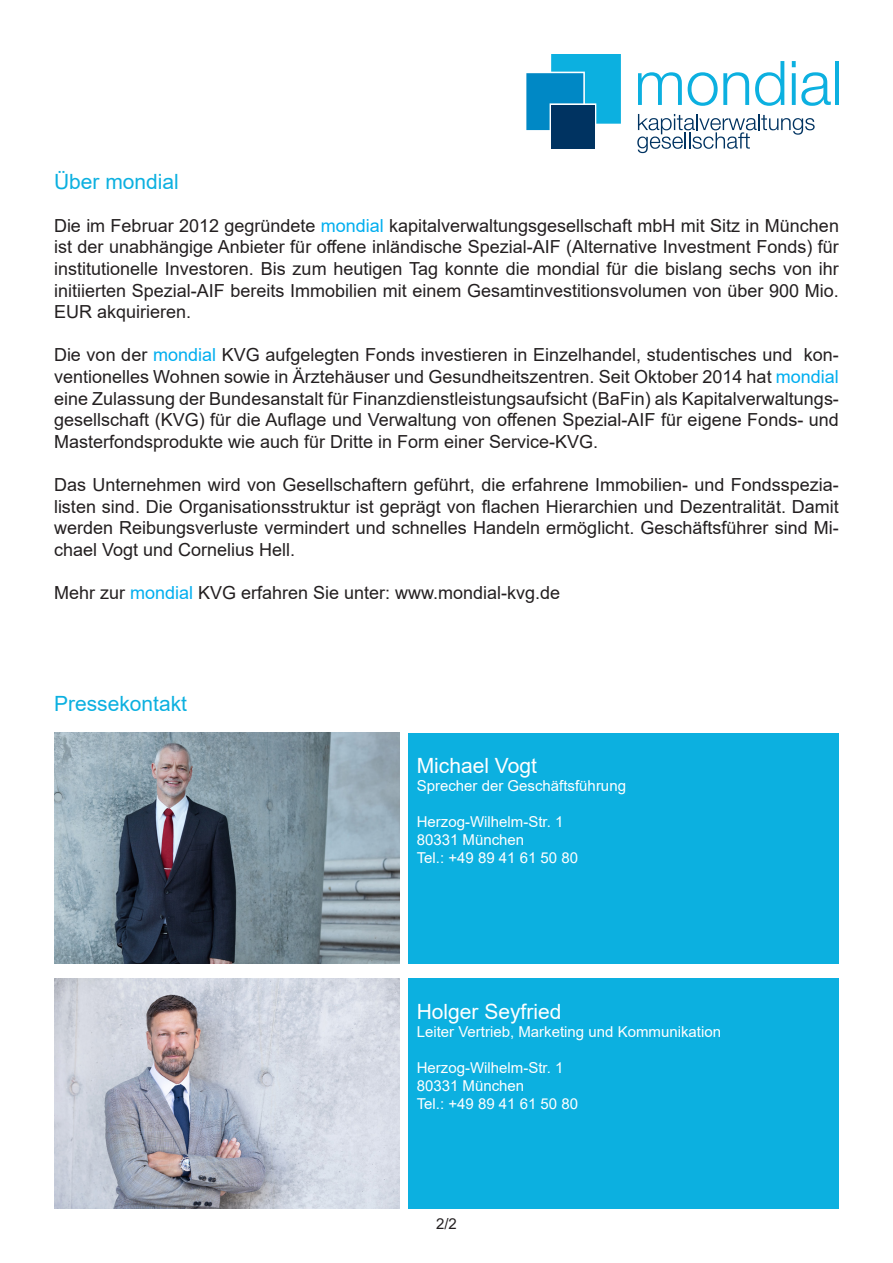
<style>
.page{position:relative;width:893px;height:1263px;background:#fff}
.page>*{position:absolute;margin:0;border:0;box-sizing:border-box;transform-origin:0 0}
.t1{font:21px "Arial";color:#fff}
.t2{font:21px "Arial";color:#0cb0e0}
.t3{font:18px/21.6px "Arial";color:#231f20;text-align:justify}
.t4{font:15px "Arial";color:#fff}
.t5{font:15px "Arial";color:#231f20}
.s1{color:#00aeef}
</style>
<div class="page">
<svg style="left:637px;top:114px;width:178px;height:39px"></svg>
<svg style="left:638px;top:72px;width:44px;height:33px"></svg>
<svg style="left:688px;top:72px;width:61px;height:34px"></svg>
<svg style="left:755px;top:61px;width:29px;height:45px"></svg>
<svg style="left:792px;top:61px;width:39px;height:45px"></svg>
<hr style="left:835px;top:61px;width:4px;height:44px;background:#0cb0e0">
<div style="left:551px;top:105px;width:44px;height:43px;background:#003361"></div>
<svg style="left:526px;top:54px;width:95px;height:76px"></svg>
<img style="left:54px;top:733px;width:346px;height:230px">
<div style="left:408px;top:733px;width:431px;height:230px;background:#0cb0e0"></div>
<img style="left:54px;top:978px;width:346px;height:231px">
<div style="left:408px;top:978px;width:431px;height:231px;background:#0cb0e0"></div>
<p class="t2" style="left:54px;top:167px;width:126px">Über mondial</p>
<p class="t3" style="left:54px;top:215px;width:786px">Die im Februar 2012 gegründete <span class="s1">mondial</span> kapitalverwaltungsgesellschaft mbH mit Sitz in München ist der unabhängige Anbieter für offene inländische Spezial-AIF (Alternative Investment Fonds) für institutionelle Investoren. Bis zum heutigen Tag konnte die mondial für die bislang sechs von ihr initiierten Spezial-AIF bereits Immobilien mit einem Gesamtinvestitionsvolumen von über 900 Mio.<br>EUR akquirieren.</p>
<p class="t3" style="left:54px;top:344px;width:786px">Die von der <span class="s1">mondial</span> KVG aufgelegten Fonds investieren in Einzelhandel, studentisches und kon&shy;ventionelles Wohnen sowie in Ärztehäuser und Gesundheitszentren. Seit Oktober 2014 hat <span class="s1">mondial </span>eine Zulassung der Bundesanstalt für Finanzdienstleistungsaufsicht (BaFin) als Kapitalverwaltungs&shy;gesellschaft (KVG) für die Auflage und Verwaltung von offenen Spezial-AIF für eigene Fonds- und Masterfondsprodukte wie auch für Dritte in Form einer Service-KVG.</p>
<p class="t3" style="left:54px;top:474px;width:786px">Das Unternehmen wird von Gesellschaftern geführt, die erfahrene Immobilien- und Fondsspezia&shy;listen sind. Die Organisationsstruktur ist geprägt von flachen Hierarchien und Dezentralität. Damit werden Reibungsverluste vermindert und schnelles Handeln ermöglicht. Geschäftsführer sind Mi&shy;chael Vogt und Cornelius Hell.</p>
<p class="t3" style="left:54px;top:582px;width:508px">Mehr zur <span class="s1">mondial</span> KVG erfahren Sie unter: www.mondial-kvg.de</p>
<p class="t2" style="left:54px;top:689px;width:135px">Pressekontakt</p>
<p class="t1" style="left:417px;top:751px;width:122px">Michael Vogt</p>
<p class="t4" style="left:417px;top:776px;width:211px">Sprecher der Geschäftsführung</p>
<p class="t4" style="left:417px;top:812px;width:148px">Herzog-Wilhelm-Str. 1</p>
<p class="t4" style="left:417px;top:830px;width:109px">80331 München</p>
<p class="t4" style="left:417px;top:848px;width:163px">Tel.: +49 89 41 61 50 80</p>
<p class="t1" style="left:417px;top:997px;width:146px">Holger Seyfried</p>
<p class="t4" style="left:417px;top:1021px;width:306px">Leiter Vertrieb, Marketing und Kommunikation</p>
<p class="t4" style="left:417px;top:1057px;width:148px">Herzog-Wilhelm-Str. 1</p>
<p class="t4" style="left:417px;top:1075px;width:109px">80331 München</p>
<p class="t4" style="left:417px;top:1093px;width:163px">Tel.: +49 89 41 61 50 80</p>
<p class="t5" style="left:436px;top:1214px;width:22px">2/2</p>
</div>
